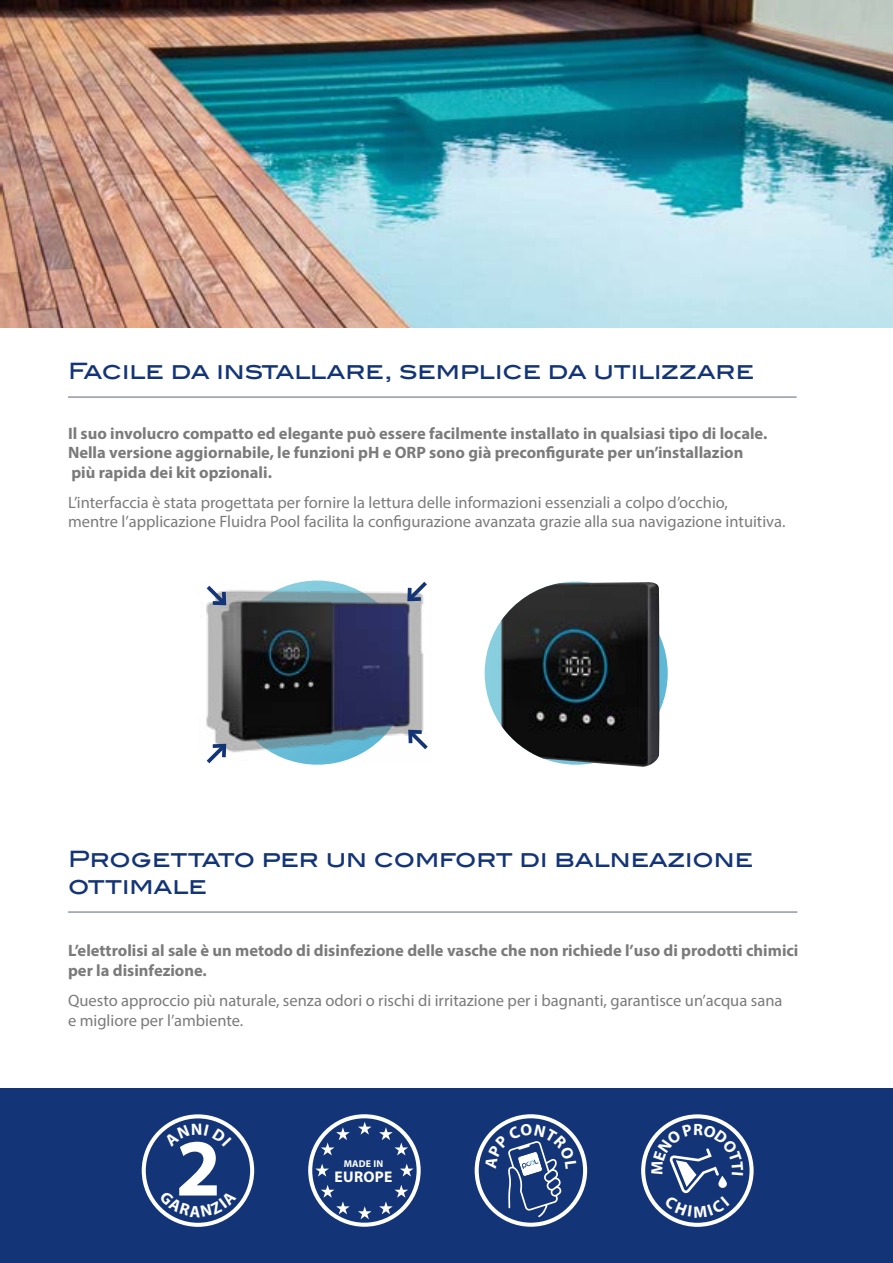
<style>
.page{position:relative;width:893px;height:1263px;background:#fff}
.page>*{position:absolute;margin:0;border:0;box-sizing:border-box;transform-origin:0 0}
.t1{font:700 81.45px "Myriad Pro";color:#fff}
.t2{font:22.5px/27px "Blair ITC Std";color:#133578}
.t3{font:16.5px/19.5px "Myriad Pro";color:#7c7b7b}
.t4{font:700 16.5px/19.5px "Myriad Pro";color:#7c7b7b}
.t5{font:700 15.45px "Myriad Pro";letter-spacing:.02em;color:#fff}
.t6{font:700 9.9px "Myriad Pro";letter-spacing:.02em;color:#fff}
</style>
<div class="page">
<img style="left:0;top:0;width:893px;height:327px">
<svg style="left:485px;top:582px;width:183px;height:183px"></svg>
<img style="left:501px;top:582px;width:159px;height:185px">
<div style="left:0;top:1089px;width:893px;height:174px;background:#133578"></div>
<svg style="left:308px;top:1114px;width:113px;height:113px"></svg>
<svg style="left:206px;top:580px;width:222px;height:185px"></svg>
<hr style="left:68px;top:911px;width:729px;height:2px;background:#9498a8">
<hr style="left:68px;top:396px;width:729px;height:2px;background:#9498a8">
<svg style="left:142px;top:1114px;width:112px;height:113px"></svg>
<svg style="left:475px;top:1114px;width:112px;height:113px"></svg>
<svg style="left:641px;top:1114px;width:113px;height:113px"></svg>
<h2 class="t2" style="left:68px;top:358px;width:687px">Facile da installare, semplice da utilizzare</h2>
<p class="t4" style="left:68px;top:423px;width:701px">Il suo involucro compatto ed elegante può essere facilmente installato in qualsiasi tipo di locale.<br>Nella versione aggiornabile, le funzioni pH e ORP sono già preconfigurate per un’installazion più rapida dei kit opzionali.</p>
<p class="t3" style="left:68px;top:492px;width:719px">L’interfaccia è stata progettata per fornire la lettura delle informazioni essenziali a colpo d’occhio,<br>mentre l’applicazione Fluidra Pool facilita la configurazione avanzata grazie alla sua navigazione intuitiva.</p>
<h2 class="t2" style="left:68px;top:846px;width:686px">Progettato per un comfort di balneazione ottimale</h2>
<p class="t4" style="left:68px;top:940px;width:732px">L’elettrolisi al sale è un metodo di disinfezione delle vasche che non richiede l’uso di prodotti chimici per la disinfezione.</p>
<p class="t3" style="left:68px;top:990px;width:716px">Questo approccio più naturale, senza odori o rischi di irritazione per i bagnanti, garantisce un’acqua sana e migliore per l’ambiente.</p>
<h1 class="t1" style="left:176px;top:1115px;width:47px">2</h1>
<p class="t6" style="left:344px;top:1157px;width:41px">MADE IN</p>
<p class="t5" style="left:334px;top:1167px;width:59px">EUROPE</p>
</div>
